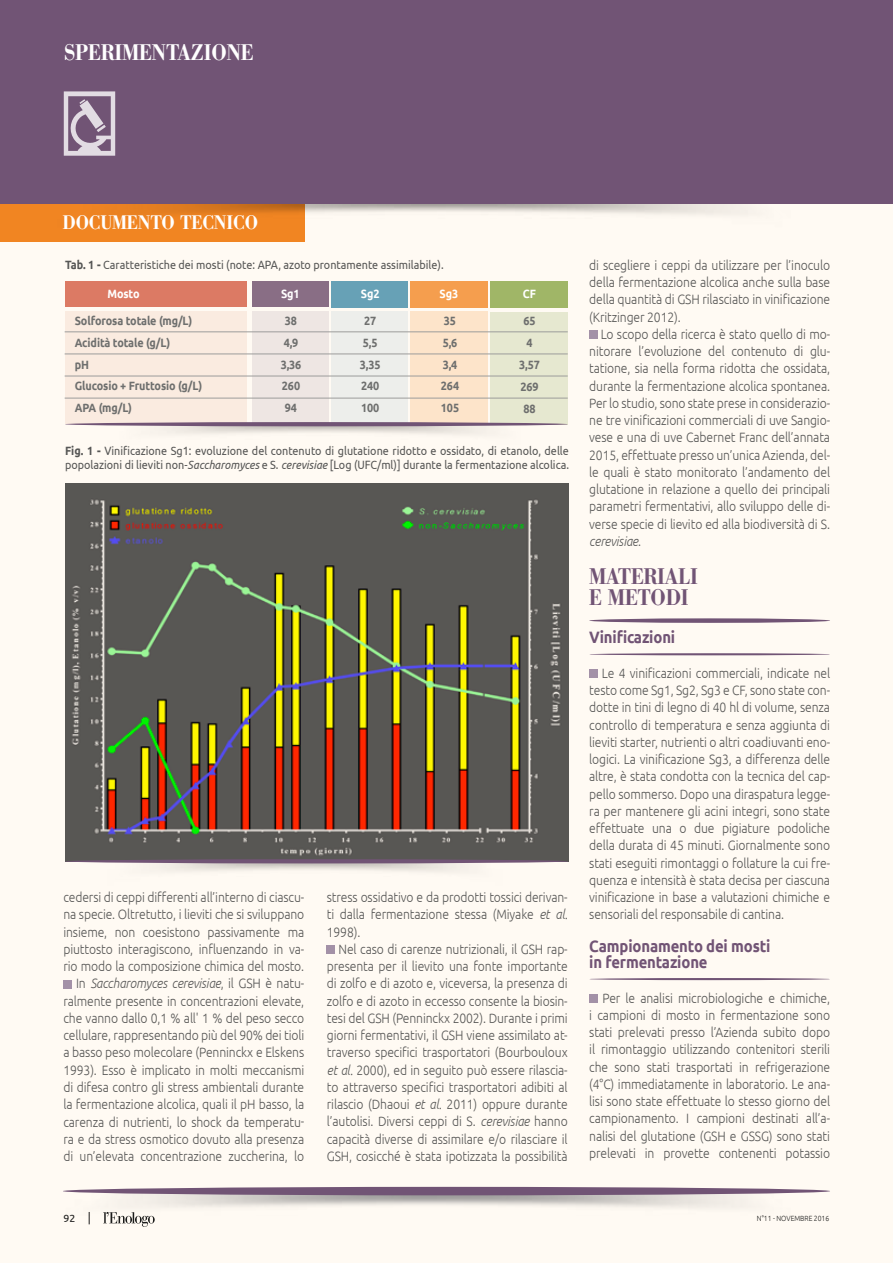
<style>
.page{position:relative;width:893px;height:1263px;background:#fffaf3}
.page>*{position:absolute;margin:0;border:0;box-sizing:border-box;transform-origin:0 0}
.t1{font:500 22.5px/21px "AT Our Bodoni";letter-spacing:-.01em;color:#715475;scale:.9 1}
.t2{font:500 22.5px "AT Our Bodoni";letter-spacing:-.01em;color:#fff;scale:.9 1}
.t3{font:500 19.5px "AT Our Bodoni";letter-spacing:-.01em;color:#fff;scale:.9 1}
.t4{font:700 16.5px/15.8px "Ubuntu";letter-spacing:-.01em;color:#715475;scale:.9 1}
.t5{font:300 13.5px/17.2px "Ubuntu";letter-spacing:-.01em;color:#565655;text-align:justify;scale:.9 1}
.t6{font:12px/13.5px "Ubuntu";color:#565655;scale:.9 1}
.t7{font:700 12px/21.9px "Ubuntu";letter-spacing:-.01em;color:#6e6f6e;text-align:center;scale:.9 1}
.t8{font:700 12px "Ubuntu";letter-spacing:-.01em;color:#fff;scale:.9 1}
.t9{font:10.5px "Ubuntu";color:#1b1b1a}
.t10{font:300 7.5px "Ubuntu";color:#1b1b1a;scale:.9 1}
.s1{font-weight:700}
.s2{font-style:italic}
</style>
<div class="page">
<img style="left:304px;top:204px;width:444px;height:27px">
<div style="left:0;top:0;width:893px;height:204px;background:#715475"></div>
<svg style="left:64px;top:91px;width:51px;height:65px"></svg>
<div style="left:0;top:204px;width:304px;height:38px;background:#f18824"></div>
<img style="left:63px;top:1190px;width:767px;height:34px">
<div style="left:63px;top:1187px;width:767px;height:8px;background:#715475;border-radius:50%"></div>
<div style="left:63px;top:980px;width:9px;height:8px;background:#a391a7"></div>
<div style="left:327px;top:946px;width:8px;height:8px;background:#a391a7"></div>
<div style="left:589px;top:331px;width:8px;height:8px;background:#a391a7"></div>
<div style="left:589px;top:618px;width:241px;height:5px;background:#715475;border-radius:50%"></div>
<hr style="left:589px;top:653px;width:241px;height:2px;background:#715475;border-radius:50%">
<div style="left:589px;top:670px;width:8px;height:8px;background:#a391a7"></div>
<hr style="left:589px;top:978px;width:241px;height:2px;background:#715475;border-radius:50%">
<div style="left:589px;top:994px;width:8px;height:9px;background:#a391a7"></div>
<div style="left:331px;top:311px;width:77px;height:113px;background:#edeeeb"></div>
<div style="left:252px;top:311px;width:77px;height:113px;background:#eee6e3"></div>
<div style="left:411px;top:311px;width:77px;height:113px;background:#fde4ca"></div>
<div style="left:490px;top:312px;width:78px;height:112px;background:#e6e8d0"></div>
<div style="left:65px;top:311px;width:182px;height:113px;background:#faebe0"></div>
<div style="left:331px;top:281px;width:77px;height:26px;background:#67a1b6"></div>
<div style="left:252px;top:281px;width:77px;height:26px;background:#896e85"></div>
<div style="left:65px;top:281px;width:182px;height:26px;background:#dc7d69"></div>
<div style="left:411px;top:281px;width:77px;height:26px;background:#f5a252"></div>
<div style="left:490px;top:281px;width:78px;height:26px;background:#a0ba6d"></div>
<hr style="left:65px;top:332px;width:503px;height:1px;background:#9c9c9b">
<hr style="left:65px;top:354px;width:503px;height:1px;background:#9c9c9b">
<hr style="left:65px;top:376px;width:503px;height:1px;background:#9c9c9b">
<hr style="left:65px;top:398px;width:503px;height:1px;background:#9c9c9b">
<svg style="left:65px;top:422px;width:503px;height:4px;background:#7a5e7c"></svg>
<img style="left:65px;top:483px;width:503px;height:378px">
<img style="left:65px;top:861px;width:485px;height:11px">
<hr style="left:65px;top:859px;width:503px;height:4px;background:#715475;border-radius:50%">
<h1 class="t2" style="left:64px;top:38px;width:213px">SPERIMENTAZIONE</h1>
<h2 class="t3" style="left:63px;top:211px;width:219px">DOCUMENTO TECNICO</h2>
<p class="t6" style="left:65px;top:257px;width:422px"><span class="s1">Tab. 1 -</span> Caratteristiche dei mosti (note: APA, azoto prontamente assimilabile).</p>
<p class="t8" style="left:107px;top:286px;width:37px">Mosto</p>
<p class="t8" style="left:281px;top:286px;width:22px">Sg1</p>
<p class="t8" style="left:361px;top:286px;width:22px">Sg2</p>
<p class="t8" style="left:440px;top:286px;width:22px">Sg3</p>
<p class="t8" style="left:523px;top:286px;width:16px">CF</p>
<p class="t7" style="left:75px;top:309px;width:143px;text-align:left">Solforosa totale (mg/L)<br>Acidità totale (g/L)<br>pH<br>Glucosio + Fruttosio (g/L)<br>APA (mg/L)</p>
<p class="t7" style="left:281px;top:309px;width:25px">38<br>4,9<br>3,36<br>260<br>94</p>
<p class="t7" style="left:360px;top:309px;width:25px">27<br>5,5<br>3,35<br>240<br>100</p>
<p class="t7" style="left:441px;top:309px;width:22px;text-align:left">35<br>5,6<br>3,4<br>264<br>105</p>
<p class="t7" style="left:519px;top:310px;width:25px">65<br>4<br>3,57<br>269<br>88</p>
<p class="t6" style="left:65px;top:444px;width:561px"><span class="s1">Fig. 1 -</span> Vinificazione Sg1: evoluzione del contenuto di glutatione ridotto e ossidato, di etanolo, delle popolazioni di lieviti non-<span class="s2">Saccharomyces</span> e S. <span class="s2">cerevisiae</span> [Log (UFC/ml)] durante la fermentazione alcolica.</p>
<p class="t5" style="left:63px;top:888px;width:269px;text-align:right">cedersi di ceppi differenti all’interno di ciascu&shy;na specie. Oltretutto, i lieviti che si sviluppano insieme, non coesistono passivamente ma piuttosto interagiscono, influenzando in va&shy;rio modo la composizione chimica del mosto.<br>In <span class="s2">Saccharomyces cerevisiae</span>, il GSH è natu&shy;ralmente presente in concentrazioni elevate, che vanno dallo 0,1 % all' 1 % del peso secco cellulare, rappresentando più del 90% dei tioli a basso peso molecolare (Penninckx e Elskens 1993). Esso è implicato in molti meccanismi di difesa contro gli stress ambientali durante la fermentazione alcolica, quali il pH basso, la carenza di nutrienti, lo shock da temperatu&shy;ra e da stress osmotico dovuto alla presenza di un’elevata concentrazione zuccherina, lo</p>
<p class="t5" style="left:327px;top:888px;width:269px">stress ossidativo e da prodotti tossici derivan&shy;ti dalla fermentazione stessa (Miyake <span class="s2">et al.<br></span>1998).</p>
<p class="t5" style="left:327px;top:940px;width:269px;text-indent:12px">Nel caso di carenze nutrizionali, il GSH rap&shy;presenta per il lievito una fonte importante di zolfo e di azoto e, viceversa, la presenza di zolfo e di azoto in eccesso consente la biosin&shy;tesi del GSH (Penninckx 2002). Durante i primi giorni fermentativi, il GSH viene assimilato at&shy;traverso specifici trasportatori (Bourbouloux <span class="s2">et al.</span> 2000), ed in seguito può essere rilascia&shy;to attraverso specifici trasportatori adibiti al rilascio (Dhaoui <span class="s2">et al.</span> 2011) oppure durante l’autolisi. Diversi ceppi di S. <span class="s2">cerevisiae</span> hanno capacità diverse di assimilare e/o rilasciare il GSH, cosicché è stata ipotizzata la possibilità</p>
<p class="t5" style="left:589px;top:256px;width:269px">di scegliere i ceppi da utilizzare per l’inoculo della fermentazione alcolica anche sulla base della quantità di GSH rilasciato in vinificazione (Kritzinger 2012).</p>
<p class="t5" style="left:589px;top:325px;width:269px;text-indent:11px">Lo scopo della ricerca è stato quello di mo&shy;nitorare l’evoluzione del contenuto di glu&shy;tatione, sia nella forma ridotta che ossidata, durante la fermentazione alcolica spontanea.<br>Per lo studio, sono state prese in considerazio&shy;ne tre vinificazioni commerciali di uve Sangio&shy;vese e una di uve Cabernet Franc dell’annata 2015, effettuate presso un’unica Azienda, del&shy;le quali è stato monitorato l’andamento del glutatione in relazione a quello dei principali parametri fermentativi, allo sviluppo delle di&shy;verse specie di lievito ed alla biodiversità di S. <span class="s2">cerevisiae</span>.</p>
<h1 class="t1" style="left:589px;top:566px;width:122px">MATERIALI<br>E METODI</h1>
<p class="t4" style="left:589px;top:629px;width:97px">Vinificazioni</p>
<p class="t5" style="left:589px;top:664px;width:269px;text-indent:12px">Le 4 vinificazioni commerciali, indicate nel testo come Sg1, Sg2, Sg3 e CF, sono state con&shy;dotte in tini di legno di 40 hl di volume, senza controllo di temperatura e senza aggiunta di lieviti starter, nutrienti o altri coadiuvanti eno&shy;logici. La vinificazione Sg3, a differenza delle altre, è stata condotta con la tecnica del cap&shy;pello sommerso. Dopo una diraspatura legge&shy;ra per mantenere gli acini integri, sono state effettuate una o due pigiature podoliche della durata di 45 minuti. Giornalmente sono stati eseguiti rimontaggi o follature la cui fre&shy;quenza e intensità è stata decisa per ciascuna vinificazione in base a valutazioni chimiche e sensoriali del responsabile di cantina.</p>
<p class="t4" style="left:589px;top:938px;width:203px">Campionamento dei mosti in fermentazione</p>
<p class="t5" style="left:589px;top:989px;width:269px;text-indent:13px">Per le analisi microbiologiche e chimiche, i campioni di mosto in fermentazione sono stati prelevati presso l’Azienda subito dopo il rimontaggio utilizzando contenitori sterili che sono stati trasportati in refrigerazione (4°C) immediatamente in laboratorio. Le ana&shy;lisi sono state effettuate lo stesso giorno del campionamento. I campioni destinati all’a&shy;nalisi del glutatione (GSH e GSSG) sono stati prelevati in provette contenenti potassio</p>
<p class="t9" style="left:64px;top:1212px;width:13px">92</p>
<p class="t10" style="left:757px;top:1214px;width:82px">N°11 - NOVEMBRE 2016</p>
</div>
